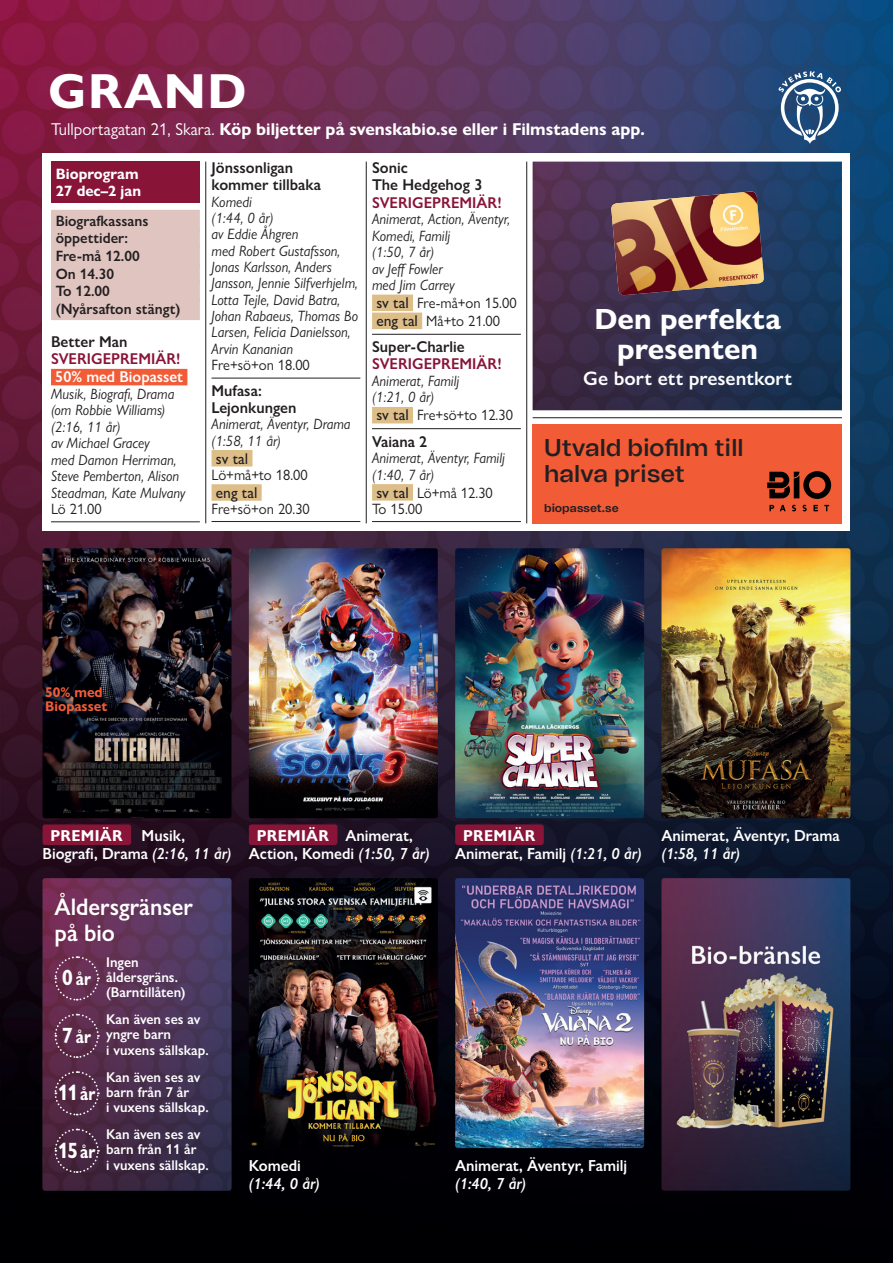
<style>
.page{position:relative;width:893px;height:1263px;background:#fff}
.page>*{position:absolute;margin:0;border:0;box-sizing:border-box;transform-origin:0 0}
.t1{font:700 49.5px "Gill Sans Nova";letter-spacing:.03em;color:#fff}
.t2{font:700 29.4px/30.6px "Gill Sans Nova";color:#fff;text-align:center}
.t3{font:600 24.3px/26.1px "Tomato Grotesk";color:#231f20}
.t4{font:600 24px/26.2px "Gill Sans Nova";color:#fff;scale:.94 1}
.t5{font:700 22.2px "Gill Sans Nova";color:#fff;scale:.85 1}
.t6{font:600 19.5px "Gill Sans Nova";color:#fff}
.t7{font:700 18px "Gill Sans Nova";color:#fff;scale:.85 1}
.t8{font:700 17.25px "Gill Sans Nova";color:#fff}
.t9{font:600 16.05px/17.9px "Gill Sans Nova";color:#fff;text-align:center;scale:.96 1}
.t10{font:italic 600 16.05px "Gill Sans Nova";color:#fff;scale:.96 1}
.t11{font:700 15.9px "Gill Sans Nova";letter-spacing:.02em;color:#fff;scale:.96 1}
.t12{font:600 15.75px/17.1px "Gill Sans Nova";color:#231f20}
.t13{font:600 15.75px "Gill Sans Nova";color:#881438}
.t14{font:600 15.75px "Gill Sans Nova";color:#fff;scale:.96 1}
.t15{font:500 15.75px "Gill Sans Nova";color:#231f20}
.t16{font:italic 15px/16.5px "Gill Sans Nova";color:#231f20;scale:.96 1}
.t17{font:15px/18px "Gill Sans Nova";color:#231f20}
.t18{font:600 15px/17.7px "Gill Sans Nova";color:#231f20}
.t19{font:700 15px/17.5px "Gill Sans Nova";color:#fff}
.t20{font:600 14.25px/15.1px "Gill Sans Nova";color:#fff}
.t21{font:700 14.1px/14.1px "Gill Sans Nova";color:#f15c37;scale:.96 1}
.t22{font:700 11.55px "Tomato Grotesk";letter-spacing:.005em;color:#231f20}
.s1{font-weight:400}
.s2{font-weight:500;font-size:15.75px}
.s3{font-weight:600;font-size:16.05px}
.s4{font-style:italic}
.s5{font-size:22.2px}
.s6{font-size:18px}
.s7{font-weight:700;font-size:15.9px}
</style>
<div class="page">
<img style="left:0;top:0;width:893px;height:1263px">
<svg style="left:778px;top:71px;width:63px;height:73px"></svg>
<div style="left:43px;top:153px;width:807px;height:378px;background:#fff"></div>
<div style="left:51px;top:210px;width:149px;height:22px;background:#dfc4c0"></div>
<div style="left:51px;top:227px;width:149px;height:22px;background:#dfc4c0"></div>
<div style="left:51px;top:245px;width:149px;height:22px;background:#dfc4c0"></div>
<div style="left:51px;top:263px;width:149px;height:22px;background:#dfc4c0"></div>
<div style="left:51px;top:280px;width:149px;height:22px;background:#dfc4c0"></div>
<div style="left:51px;top:298px;width:149px;height:22px;background:#dfc4c0"></div>
<div style="left:51px;top:369px;width:136px;height:16px;background:#f15c37"></div>
<hr style="left:51px;top:521px;width:149px;height:1px;background:#231f20">
<div style="left:51px;top:162px;width:149px;height:41px;background:#881438"></div>
<hr style="left:212px;top:378px;width:148px;height:1px;background:#231f20">
<div style="left:212px;top:450px;width:40px;height:16px;background:#ddbe89"></div>
<div style="left:212px;top:484px;width:50px;height:17px;background:#ddbe89"></div>
<hr style="left:212px;top:521px;width:148px;height:1px;background:#231f20">
<div style="left:372px;top:295px;width:41px;height:16px;background:#ddbe89"></div>
<div style="left:372px;top:313px;width:50px;height:16px;background:#ddbe89"></div>
<hr style="left:372px;top:334px;width:149px;height:1px;background:#231f20">
<div style="left:372px;top:407px;width:41px;height:16px;background:#ddbe89"></div>
<hr style="left:372px;top:428px;width:149px;height:1px;background:#231f20">
<div style="left:372px;top:484px;width:41px;height:17px;background:#ddbe89"></div>
<hr style="left:372px;top:521px;width:149px;height:1px;background:#231f20">
<hr style="left:205px;top:162px;width:1px;height:361px;background:#231f20">
<hr style="left:366px;top:162px;width:1px;height:361px;background:#231f20">
<hr style="left:526px;top:162px;width:1px;height:361px;background:#231f20">
<img style="left:661px;top:548px;width:189px;height:270px">
<img style="left:455px;top:548px;width:189px;height:270px">
<div style="left:455px;top:824px;width:89px;height:21px;background:#881438;border-radius:3px"></div>
<img style="left:249px;top:878px;width:189px;height:270px">
<img style="left:455px;top:878px;width:189px;height:270px">
<img style="left:249px;top:548px;width:189px;height:270px">
<div style="left:249px;top:824px;width:88px;height:21px;background:#881438;border-radius:3px"></div>
<img style="left:43px;top:548px;width:188px;height:270px">
<div style="left:43px;top:824px;width:88px;height:21px;background:#881438;border-radius:3px"></div>
<img style="left:43px;top:878px;width:188px;height:313px">
<svg style="left:54px;top:955px;width:46px;height:46px;background:#6e3658"></svg>
<svg style="left:54px;top:1013px;width:46px;height:46px;background:#643452"></svg>
<svg style="left:54px;top:1070px;width:46px;height:46px;background:#5a314c"></svg>
<svg style="left:54px;top:1128px;width:46px;height:46px;background:#4e2d45"></svg>
<img style="left:661px;top:878px;width:189px;height:313px">
<hr style="left:533px;top:417px;width:309px;height:1px;background:#231f20">
<img style="left:533px;top:162px;width:309px;height:248px">
<img style="left:611px;top:195px;width:102px;height:100px">
<img style="left:713px;top:192px;width:51px;height:95px">
<div style="left:533px;top:424px;width:309px;height:99px;background:#f15c37"></div>
<svg style="left:769px;top:505px;width:5px;height:6px"></svg>
<svg style="left:780px;top:505px;width:6px;height:6px"></svg>
<svg style="left:792px;top:505px;width:4px;height:6px"></svg>
<svg style="left:802px;top:505px;width:5px;height:6px"></svg>
<svg style="left:813px;top:505px;width:5px;height:6px"></svg>
<svg style="left:824px;top:505px;width:5px;height:6px"></svg>
<svg style="left:767px;top:471px;width:64px;height:28px"></svg>
<h1 class="t1" style="left:48px;top:60px;width:200px">GRAND</h1>
<p class="t8" style="left:51px;top:119px;width:595px"><span class="s1">Tullportagatan 21, Skara.</span> Köp biljetter på svenskabio.se eller i Filmstadens app.</p>
<p class="t19" style="left:56px;top:165px;width:87px">Bioprogram<br>27 dec–2 jan</p>
<p class="t18" style="left:56px;top:211px;width:126px">Biografkassans öppettider:<br>Fre-må 12.00<br>On 14.30<br>To 12.00 (Nyårsafton stängt)</p>
<p class="t12" style="left:51px;top:333px;width:78px">Better Man</p>
<p class="t13" style="left:51px;top:349px;width:131px">SVERIGEPREMIÄR!</p>
<p class="t14" style="left:55px;top:367px;width:135px">50% med Biopasset</p>
<p class="t16" style="left:51px;top:385px;width:141px">Musik, Biografi, Drama (om Robbie Williams) (2:16, 11 år)<br>av Michael Gracey<br>med Damon Herriman,<br>Steve Pemberton, Alison<br>Steadman, Kate Mulvany</p>
<p class="t17" style="left:51px;top:500px;width:52px">Lö 21.00</p>
<p class="t12" style="left:372px;top:159px;width:112px">Sonic<br>The Hedgehog 3</p>
<p class="t13" style="left:372px;top:192px;width:131px">SVERIGEPREMIÄR!</p>
<p class="t16" style="left:372px;top:210px;width:145px">Animerat, Action, Äventyr,<br>Komedi, Familj<br>(1:50, 7 år)<br>av Jeff Fowler<br>med Jim Carrey</p>
<p class="t17" style="left:376px;top:294px;width:142px"><span class="s2">sv tal</span> Fre‑må+on 15.00 <span class="s2">eng tal</span> Må+to 21.00</p>
<p class="t12" style="left:372px;top:338px;width:94px">Super-Charlie</p>
<p class="t13" style="left:372px;top:354px;width:131px">SVERIGEPREMIÄR!</p>
<p class="t16" style="left:372px;top:372px;width:92px">Animerat, Familj (1:21, 0 år)</p>
<p class="t17" style="left:376px;top:406px;width:138px"><span class="s2">sv tal</span> Fre+sö+to 12.30</p>
<p class="t12" style="left:372px;top:433px;width:57px">Vaiana 2</p>
<p class="t16" style="left:372px;top:449px;width:140px">Animerat, Äventyr, Familj (1:40, 7 år)</p>
<p class="t17" style="left:372px;top:484px;width:122px;line-height:16.5px"><span class="s2">sv tal</span> Lö+må 12.30<br>To 15.00</p>
<p class="t12" style="left:212px;top:159px;width:111px">Jönssonligan kommer tillbaka</p>
<p class="t16" style="left:212px;top:193px;width:154px">Komedi<br>(1:44, 0 år)<br>av Eddie Åhgren<br>med Robert Gustafsson,<br>Jonas Karlsson, Anders<br>Jansson, Jennie Silfverhjelm,<br>Lotta Tejle, David Batra,<br>Johan Rabaeus, Thomas Bo<br>Larsen, Felicia Danielsson,<br>Arvin Kananian</p>
<p class="t17" style="left:212px;top:356px;width:100px">Fre+sö+on 18.00</p>
<p class="t12" style="left:212px;top:382px;width:86px">Mufasa:<br>Lejonkungen</p>
<p class="t16" style="left:212px;top:416px;width:146px">Animerat, Äventyr, Drama (1:58, 11 år)</p>
<p class="t15" style="left:216px;top:449px;width:34px">sv tal</p>
<p class="t17" style="left:212px;top:466px;width:98px">Lö+må+to 18.00</p>
<p class="t15" style="left:216px;top:483px;width:43px">eng tal</p>
<p class="t17" style="left:212px;top:500px;width:100px">Fre+sö+on 20.30</p>
<h2 class="t2" style="left:594px;top:303px;width:188px">Den perfekta presenten</h2>
<h3 class="t6" style="left:583px;top:366px;width:210px">Ge bort ett presentkort</h3>
<h3 class="t3" style="left:544px;top:433px;width:201px">Utvald biofilm till halva priset</h3>
<p class="t22" style="left:544px;top:499px;width:76px">biopasset.se</p>
<p class="t21" style="left:45px;top:685px;width:66px">50% med<br>Biopasset</p>
<p class="t11" style="left:51px;top:826px;width:142px">PREMIÄR <span class="s3">Musik,</span></p>
<p class="t9" style="left:43px;top:845px;width:198px">Biografi, Drama <span class="s4">(2:16, 11 år)</span></p>
<h3 class="t4" style="left:55px;top:893px;width:149px">Åldersgränser på bio</h3>
<p class="t20" style="left:106px;top:954px;width:81px">Ingen åldersgräns. (Barntillåten)</p>
<p class="t7" style="left:62px;top:968px;width:36px"><span class="s5">0</span> år</p>
<p class="t7" style="left:62px;top:1025px;width:36px"><span class="s5">7</span> år</p>
<h3 class="t5" style="left:58px;top:1079px;width:46px">11 <span class="s6">år</span></h3>
<h3 class="t5" style="left:58px;top:1136px;width:46px">15 <span class="s6">år</span></h3>
<p class="t20" style="left:106px;top:1012px;width:104px">Kan även ses av yngre barn<br>i vuxens sällskap.</p>
<p class="t20" style="left:106px;top:1069px;width:104px">Kan även ses av barn från 7 år<br>i vuxens sällskap.</p>
<p class="t20" style="left:106px;top:1127px;width:104px">Kan även ses av barn från 11 år<br>i vuxens sällskap.</p>
<p class="t9" style="left:249px;top:827px;width:190px"><span class="s7">PREMIÄR</span> Animerat,<br>Action, Komedi <span class="s4">(1:50, 7 år)</span></p>
<p class="t9" style="left:249px;top:1157px;width:56px">Komedi</p>
<p class="t10" style="left:249px;top:1174px;width:75px">(1:44, 0 år)</p>
<p class="t11" style="left:463px;top:826px;width:77px">PREMIÄR</p>
<p class="t9" style="left:455px;top:845px;width:196px">Animerat, Familj <span class="s4">(1:21, 0 år)</span></p>
<p class="t9" style="left:661px;top:827px;width:187px">Animerat, Äventyr, Drama</p>
<p class="t10" style="left:661px;top:844px;width:83px">(1:58, 11 år)</p>
<p class="t9" style="left:455px;top:1157px;width:181px">Animerat, Äventyr, Familj</p>
<p class="t10" style="left:455px;top:1174px;width:75px">(1:40, 7 år)</p>
</div>
